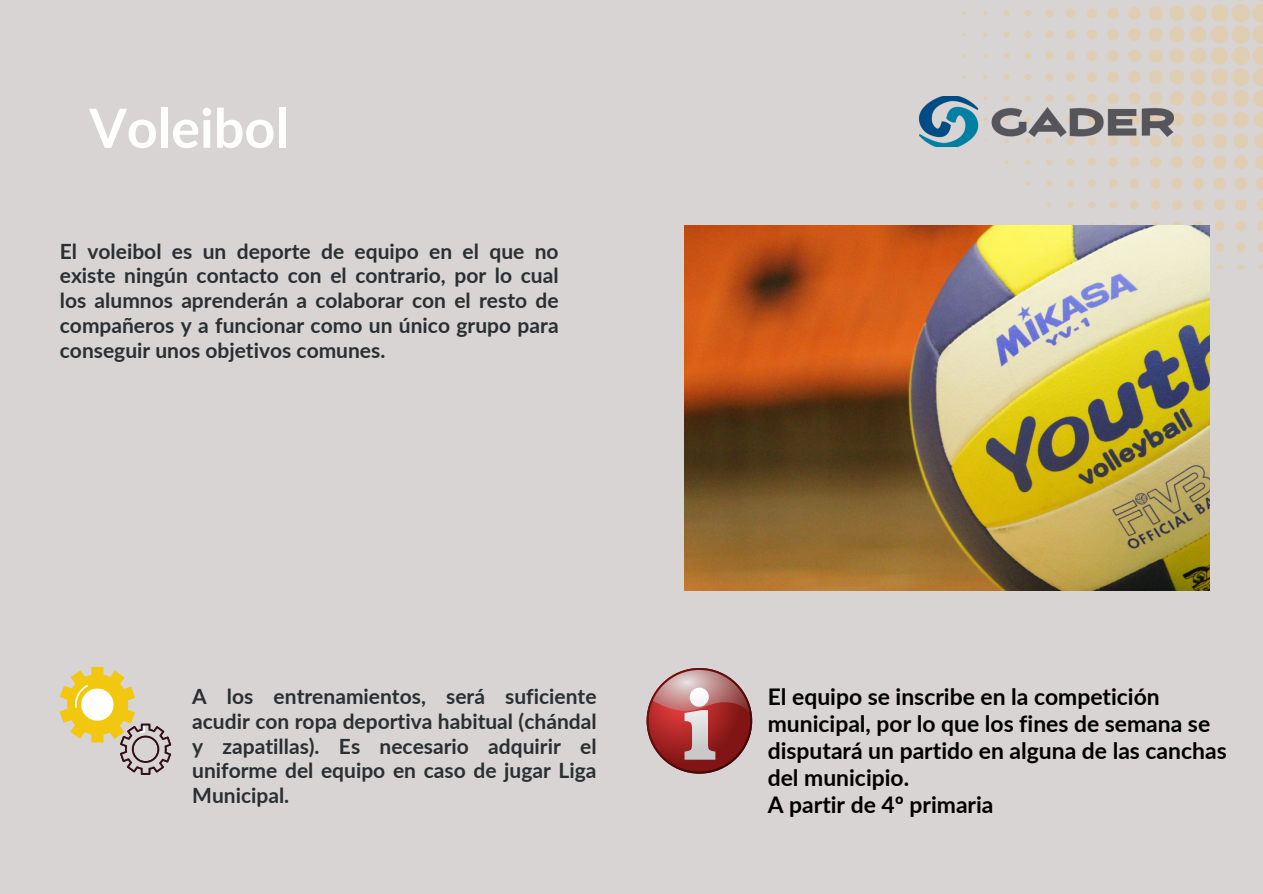
<style>
.page{position:relative;width:1263px;height:894px;background:#fff}
.page>*{position:absolute;margin:0;border:0;box-sizing:border-box;transform-origin:0 0}
.t1{font:700 54px "Lato";color:#fefefe}
.t2{font:700 22.95px/27px "Lato";color:#000}
.t3{font:700 21px/24.8px "Lato";color:#292f33;text-align:justify}
</style>
<div class="page">
<div style="left:0;top:0;width:1263px;height:893px;background:#d8d4d3"></div>
<svg style="left:962px;top:0;width:301px;height:269px"></svg>
<img style="left:919px;top:96px;width:255px;height:51px">
<svg style="left:647px;top:668px;width:105px;height:105px"></svg>
<svg style="left:60px;top:667px;width:111px;height:107px"></svg>
<img style="left:684px;top:225px;width:526px;height:365px">
<p class="t1" style="left:89px;top:94px;width:201px">Voleibol</p>
<p class="t3" style="left:60px;top:238px;width:500px">El voleibol es un deporte de equipo en el que no existe ningún contacto con el contrario, por lo cual los alumnos aprenderán a colaborar con el resto de compañeros y a funcionar como un único grupo para conseguir unos objetivos comunes.</p>
<p class="t3" style="left:192px;top:683px;width:406px">A los entrenamientos, será suficiente acudir con ropa deportiva habitual (chándal y zapatillas). Es necesario adquirir el uniforme del equipo en caso de jugar Liga Municipal.</p>
<p class="t2" style="left:768px;top:682px;width:460px">El equipo se inscribe en la competición municipal, por lo que los fines de semana se disputará un partido en alguna de las canchas del municipio.</p>
<p class="t2" style="left:768px;top:790px;width:227px">A partir de 4º primaria</p>
</div>
